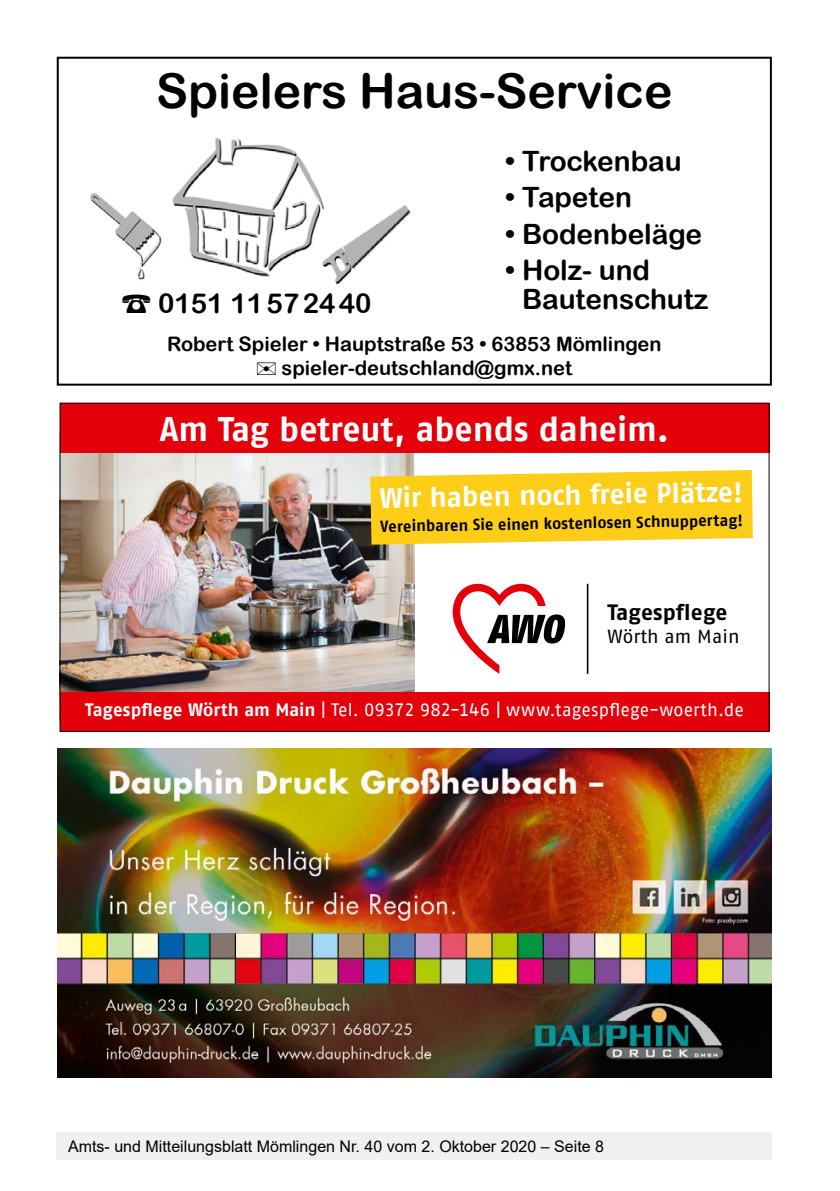
<style>
.page{position:relative;width:840px;height:1191px;background:#fff}
.page>*{position:absolute;margin:0;border:0;box-sizing:border-box;transform-origin:0 0}
.t1{font:48px "Arial Rounded MT Bold";color:#000}
.t2{font:700 34px "AWO Fago Office";color:#fff}
.t3{font:28px/29px "Arial Rounded MT Bold";color:#000}
.t4{font:700 28px "AWO Fago Office";color:#fff}
.t5{font:27.6px "Arial Rounded MT Bold";color:#000}
.t6{font:700 22.2px "AWO Fago Office";letter-spacing:.005em;color:#000}
.t7{font:20px/24px "Arial Rounded MT Bold";color:#000}
.t8{font:19px "AWO Fago Office";letter-spacing:.005em;color:#000}
.t9{font:18px "AWO Fago Office";letter-spacing:.005em;color:#fff}
.t10{font:16px "Arial";color:#000}
.t11{font:700 16px "AWO Fago Office";color:#000}
.s1{font-weight:700}
</style>
<div class="page">
<div style="left:57px;top:1132px;width:714px;height:27px;background:#f0f0f0"></div>
<img style="left:57px;top:749px;width:714px;height:328px">
<svg style="left:452px;top:583px;width:112px;height:91px"></svg>
<hr style="left:586px;top:584px;width:2px;height:90px;background:#000">
<img style="left:62px;top:452px;width:352px;height:240px">
<div style="left:60px;top:403px;width:708px;height:49px;background:#e3000b"></div>
<div style="left:60px;top:692px;width:708px;height:39px;background:#e3000b"></div>
<svg style="left:370px;top:470px;width:382px;height:74px;background:#fdd029"></svg>
<img style="left:90px;top:138px;width:321px;height:147px">
<div style="left:57px;top:57px;width:714px;height:329px;border:2px solid #000"></div>
<h1 class="t1" style="left:156px;top:63px;width:517px">Spielers Haus-Service</h1>
<h3 class="t5" style="left:158px;top:287px;width:215px">0151 11572440</h3>
<h3 class="t3" style="left:505px;top:146px;width:178px">• Trockenbau</h3>
<h3 class="t3" style="left:505px;top:182px;width:128px">• Tapeten</h3>
<h3 class="t3" style="left:505px;top:219px;width:198px">• Bodenbeläge</h3>
<h3 class="t3" style="left:521px;top:255px;width:188px;text-indent:-17px">• Holz- und<br>Bautenschutz</h3>
<p class="t7" style="left:281px;top:331px;width:381px;text-indent:-114px">Robert Spieler • Hauptstraße 53 • 63853 Mömlingen spieler-deutschland@gmx.net</p>
<h2 class="t2" style="left:160px;top:409px;width:510px">Am Tag betreut, abends daheim.</h2>
<h3 class="t4" style="left:379px;top:481px;width:365px;rotate:-1deg">Wir haben noch freie Plätze!</h3>
<p class="t11" style="left:380px;top:517px;width:364px;rotate:-1deg">Vereinbaren Sie einen kostenlosen Schnuppertag!</p>
<p class="t6" style="left:607px;top:599px;width:121px">Tagespflege</p>
<p class="t8" style="left:607px;top:626px;width:134px">Wörth am Main</p>
<p class="t9" style="left:85px;top:700px;width:659px"><span class="s1">Tagespflege Wörth am Main</span> | Tel. 09372 982-146 | www.tagespflege-woerth.de</p>
<p class="t10" style="left:68px;top:1135px;width:537px">Amts- und Mitteilungsblatt Mömlingen Nr. 40 vom 2. Oktober 2020 – Seite 8</p>
</div>
